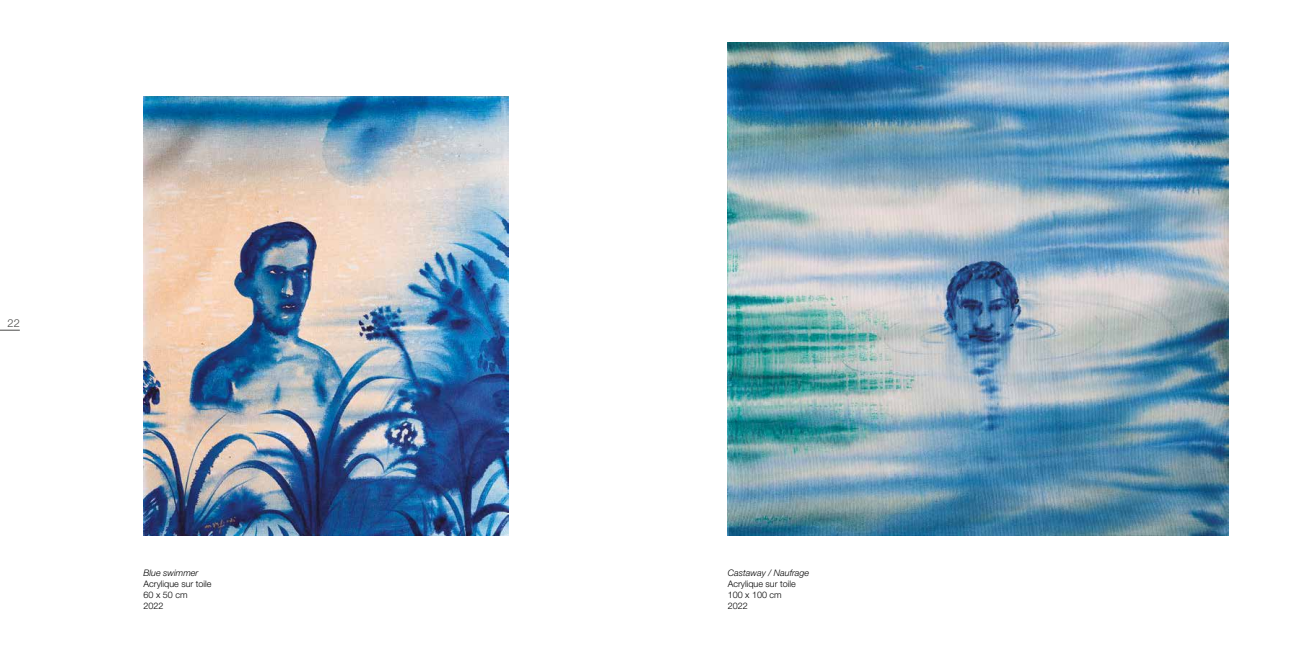
<style>
.page{position:relative;width:1304px;height:652px;background:#fff}
.page>*{position:absolute;margin:0;border:0;box-sizing:border-box;transform-origin:0 0}
.t1{font:300 11px "Helvetica Neue LT Std";color:#4a4a49}
.t2{font:300 9px/11px "Helvetica Neue LT Std";color:#000}
.t3{font:italic 300 9px "Helvetica Neue LT Std";color:#000}
</style>
<div class="page">
<svg style="left:0;top:330px;width:20px;height:1px"></svg>
<img style="left:728px;top:43px;width:500px;height:493px">
<img style="left:144px;top:96px;width:364px;height:440px">
<p class="t1" style="left:8px;top:316px;width:14px">22</p>
<p class="t3" style="left:144px;top:568px;width:56px">Blue swimmer</p>
<p class="t2" style="left:144px;top:579px;width:70px">Acrylique sur toile<br>60 x 50 cm<br>2022</p>
<p class="t3" style="left:728px;top:568px;width:83px">Castaway / Naufrage</p>
<p class="t2" style="left:728px;top:579px;width:70px">Acrylique sur toile<br>100 x 100 cm<br>2022</p>
</div>
